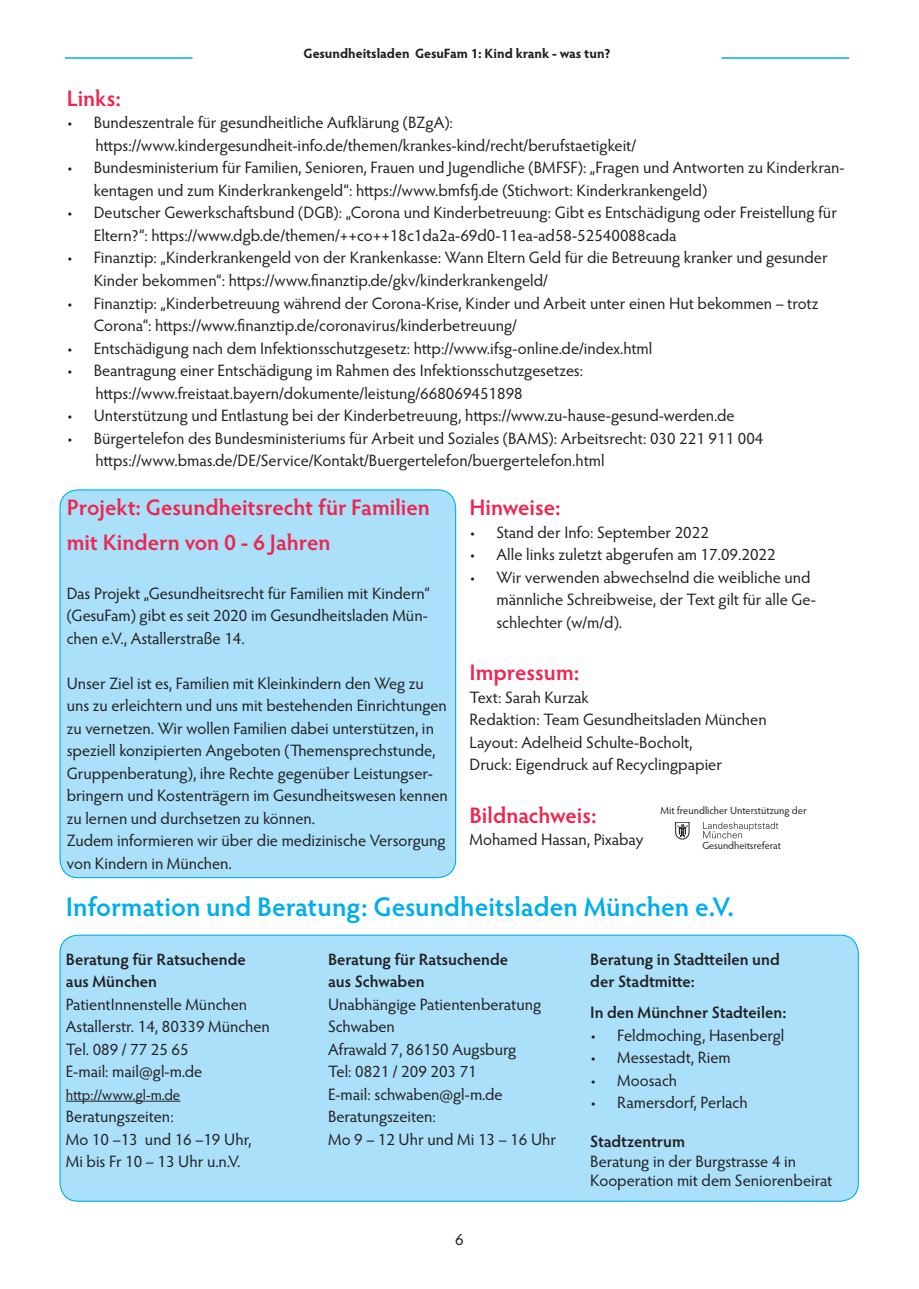
<style>
.page{position:relative;width:919px;height:1289px;background:#fff}
.page>*{position:absolute;margin:0;border:0;box-sizing:border-box;transform-origin:0 0}
.t1{font:600 27px "Hypatia Sans Pro";color:#00aeef}
.t2{font:600 22.5px/34.2px "Hypatia Sans Pro";color:#ed264f}
.t3{font:16.5px/22.5px "Hypatia Sans Pro";color:#231f20}
.t4{font:600 16.5px/22.5px "Hypatia Sans Pro";color:#231f20}
.t5{font:15px "Hypatia Sans Pro";color:#231f20}
.t6{font:700 13.5px "Hypatia Sans Pro";letter-spacing:-.005em;color:#231f20}
.t7{font:10.5px "Hypatia Sans Pro";color:#231f20}
.t8{font:10.35px "Hypatia Sans Pro";letter-spacing:-.005em;color:#231f20}
</style>
<div class="page">
<hr style="left:65px;top:57px;width:127px;height:2px;background:#00aeef">
<hr style="left:721px;top:57px;width:128px;height:2px;background:#00aeef">
<div style="left:60px;top:935px;width:798px;height:266px;background:#aae0f9;border-radius:18px"></div>
<div style="left:60px;top:490px;width:395px;height:387px;background:#aae0f9;border-radius:18px"></div>
<svg style="left:703px;top:822px;width:75px;height:16px"></svg>
<svg style="left:675px;top:822px;width:14px;height:17px"></svg>
<hr style="left:66px;top:1100px;width:114px;height:1px;background:#231f20">
<p class="t6" style="left:303px;top:44px;width:308px">Gesundheitsladen GesuFam 1: Kind krank - was tun?</p>
<h2 class="t2" style="left:67px;top:80px;width:56px">Links:</h2>
<p class="t3" style="left:95px;top:111px;width:542px;text-indent:-29px">• Bundeszentrale für gesundheitliche Aufklärung (BZgA): https://www.kindergesundheit-info.de/themen/krankes-kind/recht/berufstaetigkeit/</p>
<p class="t3" style="left:94px;top:156px;width:752px;text-indent:-27px">• Bundesministerium für Familien, Senioren, Frauen und Jugendliche (BMFSF): „Fragen und Antworten zu Kinderkran&shy;kentagen und zum Kinderkrankengeld“: https://www.bmfsfj.de (Stichwort: Kinderkrankengeld)</p>
<p class="t3" style="left:94px;top:201px;width:744px;text-indent:-27px">• Deutscher Gewerkschaftsbund (DGB): „Corona und Kinderbetreuung: Gibt es Entschädigung oder Freistellung für<br>Eltern?“: https://www.dgb.de/themen/++co++18c1da2a-69d0-11ea-ad58-52540088cada</p>
<p class="t3" style="left:94px;top:246px;width:735px;text-indent:-27px">• Finanztip: „Kinderkrankengeld von der Krankenkasse: Wann Eltern Geld für die Betreuung kranker und gesunder<br>Kinder bekommen“: https://www.finanztip.de/gkv/kinderkrankengeld/</p>
<p class="t3" style="left:94px;top:291px;width:726px;text-indent:-27px">• Finanztip: „Kinderbetreuung während der Corona-Krise, Kinder und Arbeit unter einen Hut bekommen – trotz<br>Corona“: https://www.finanztip.de/coronavirus/kinderbetreuung/</p>
<p class="t3" style="left:67px;top:336px;width:587px">• Entschädigung nach dem Infektionsschutzgesetz: http://www.ifsg-online.de/index.html</p>
<p class="t3" style="left:95px;top:358px;width:489px;text-indent:-29px">• Beantragung einer Entschädigung im Rahmen des Infektionsschutzgesetzes: https://www.freistaat.bayern/dokumente/leistung/668069451898</p>
<p class="t3" style="left:67px;top:403px;width:669px">• Unterstützung und Entlastung bei der Kinderbetreuung, https://www.zu-hause-gesund-werden.de</p>
<p class="t3" style="left:95px;top:426px;width:669px;text-indent:-29px">• Bürgertelefon des Bundesministeriums für Arbeit und Soziales (BAMS): Arbeitsrecht: 030 221 911 004 https://www.bmas.de/DE/Service/Kontakt/Buergertelefon/buergertelefon.html</p>
<h2 class="t2" style="left:67px;top:489px;width:364px">Projekt: Gesundheitsrecht für Familien mit Kindern von 0 - 6 Jahren</h2>
<p class="t3" style="left:67px;top:581px;width:365px">Das Projekt „Gesundheitsrecht für Familien mit Kindern“ (GesuFam) gibt es seit 2020 im Gesundheitsladen Mün&shy;chen e.V., Astallerstraße 14.</p>
<p class="t3" style="left:67px;top:671px;width:382px">Unser Ziel ist es, Familien mit Kleinkindern den Weg zu uns zu erleichtern und uns mit bestehenden Einrichtungen zu vernetzen. Wir wollen Familien dabei unterstützen, in speziell konzipierten Angeboten (Themensprechstunde, Gruppenberatung), ihre Rechte gegenüber Leistungser&shy;bringern und Kostenträgern im Gesundheitswesen kennen zu lernen und durchsetzen zu können.<br>Zudem informieren wir über die medizinische Versorgung von Kindern in München.</p>
<h2 class="t2" style="left:469px;top:489px;width:93px">Hinweise:</h2>
<p class="t3" style="left:469px;top:520px;width:241px">• Stand der Info: September 2022</p>
<p class="t3" style="left:469px;top:543px;width:308px">• Alle links zuletzt abgerufen am 17.09.2022</p>
<p class="t3" style="left:496px;top:565px;width:321px;text-indent:-27px">• Wir verwenden abwechselnd die weibliche und männliche Schreibweise, der Text gilt für alle Ge&shy;schlechter (w/m/d).</p>
<h2 class="t2" style="left:469px;top:654px;width:111px">Impressum:</h2>
<p class="t3" style="left:469px;top:685px;width:298px">Text: Sarah Kurzak<br>Redaktion: Team Gesundheitsladen München Layout: Adelheid Schulte-Bocholt,<br>Druck: Eigendruck auf Recyclingpapier</p>
<h2 class="t2" style="left:469px;top:797px;width:129px">Bildnachweis:</h2>
<p class="t3" style="left:469px;top:828px;width:175px">Mohamed Hassan, Pixabay</p>
<p class="t7" style="left:660px;top:803px;width:148px">Mit freundlicher Unterstützung der</p>
<p class="t8" style="left:702px;top:838px;width:80px">Gesundheitsreferat</p>
<h1 class="t1" style="left:66px;top:888px;width:669px">Information und Beratung: Gesundheitsladen München e.V.</h1>
<p class="t4" style="left:66px;top:947px;width:182px">Beratung für Ratsuchende aus München</p>
<p class="t3" style="left:66px;top:992px;width:205px">PatientInnenstelle München<br>Astallerstr. 14, 80339 München<br>Tel. 089 / 77 25 65<br>E-mail: mail@gl-m.de</p>
<p class="t5" style="left:66px;top:1084px;width:116px">http://www.gl-m.de</p>
<p class="t3" style="left:66px;top:1104px;width:187px">Beratungszeiten:<br>Mo 10 –13 und 16 –19 Uhr,<br>Mi bis Fr 10 – 13 Uhr u.n.V.</p>
<p class="t4" style="left:328px;top:947px;width:182px">Beratung für Ratsuchende aus Schwaben</p>
<p class="t3" style="left:328px;top:992px;width:230px">Unabhängige Patientenberatung<br>Schwaben<br>Afrawald 7, 86150 Augsburg<br>Tel: 0821 / 209 203 71<br>E-mail: schwaben@gl-m.de<br>Beratungszeiten:<br>Mo 9 – 12 Uhr und Mi 13 – 16 Uhr</p>
<p class="t4" style="left:590px;top:947px;width:191px">Beratung in Stadtteilen und der Stadtmitte:</p>
<p class="t4" style="left:590px;top:1000px;width:198px">In den Münchner Stadteilen:</p>
<p class="t3" style="left:590px;top:1023px;width:195px">• Feldmoching, Hasenbergl</p>
<p class="t3" style="left:590px;top:1045px;width:142px">• Messestadt, Riem</p>
<p class="t3" style="left:590px;top:1068px;width:88px">• Moosach</p>
<p class="t3" style="left:590px;top:1090px;width:159px">• Ramersdorf, Perlach</p>
<p class="t4" style="left:590px;top:1129px;width:96px">Stadtzentrum</p>
<p class="t3" style="left:590px;top:1150px;width:244px;line-height:19.5px">Beratung in der Burgstrasse 4 in<br>Kooperation mit dem Seniorenbeirat</p>
<p class="t3" style="left:455px;top:1227px;width:10px">6</p>
</div>
